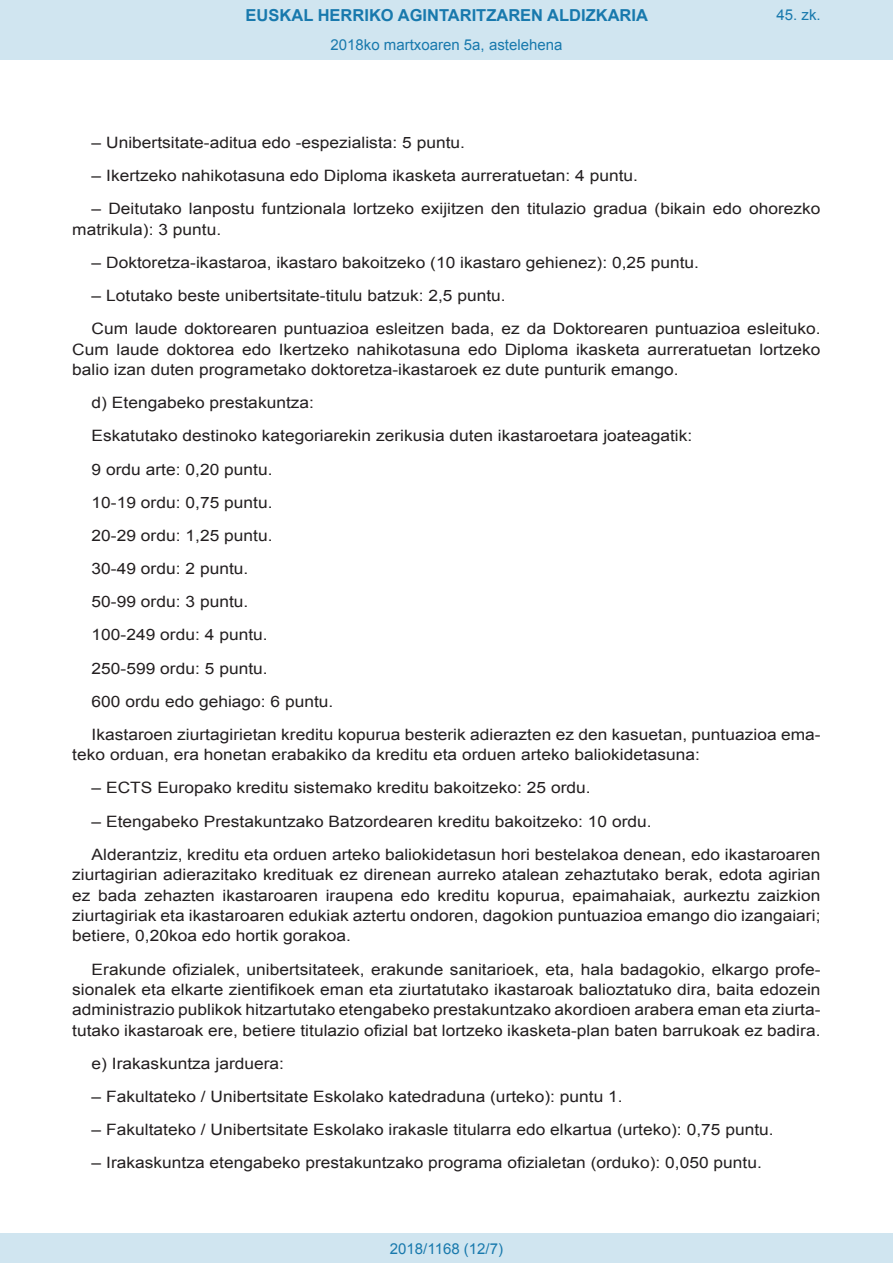
<style>
.page{position:relative;width:893px;height:1263px;background:#fff}
.page>*{position:absolute;margin:0;border:0;box-sizing:border-box;transform-origin:0 0}
.t1{font:700 16.5px "Arial";color:#1879ad}
.BOPVDetalle{font:15.6px/20.4px "Arial";color:#231f20;text-align:justify;scale:1.11 1}
.Paginacion_Centro{font:15px "Arial";color:#1879ad}
</style>
<div class="page">
<div style="left:0;top:0;width:893px;height:60px;background:#d0e5f0"></div>
<div style="left:0;top:1233px;width:893px;height:30px;background:#d0e5f0"></div>
<p class="t1" style="left:246px;top:4px;width:404px">EUSKAL HERRIKO AGINTARITZAREN ALDIZKARIA</p>
<p class="Paginacion_Centro" style="left:331px;top:35px;width:233px">2018ko martxoaren 5a, astelehena</p>
<p class="Paginacion_Centro" style="left:776px;top:5px;width:46px">45. zk.</p>
<p class="BOPVDetalle" style="left:92px;top:133px;width:338px">– Unibertsitate-aditua edo -espezialista: 5 puntu.</p>
<p class="BOPVDetalle" style="left:92px;top:166px;width:494px">– Ikertzeko nahikotasuna edo Diploma ikasketa aurreratuetan: 4 puntu.</p>
<p class="BOPVDetalle" style="left:72px;top:199px;width:676px;text-indent:19px">– Deitutako lanpostu funtzionala lortzeko exijitzen den titulazio gradua (bikain edo ohorezko matrikula): 3 puntu.</p>
<p class="BOPVDetalle" style="left:92px;top:252px;width:549px">– Doktoretza-ikastaroa, ikastaro bakoitzeko (10 ikastaro gehienez): 0,25 puntu.</p>
<p class="BOPVDetalle" style="left:92px;top:286px;width:375px">– Lotutako beste unibertsitate-titulu batzuk: 2,5 puntu.</p>
<p class="BOPVDetalle" style="left:72px;top:319px;width:676px;text-indent:19px">Cum laude doktorearen puntuazioa esleitzen bada, ez da Doktorearen puntuazioa esleituko.<br>Cum laude doktorea edo Ikertzeko nahikotasuna edo Diploma ikasketa aurreratuetan lortzeko balio izan duten programetako doktoretza-ikastaroek ez dute punturik emango.</p>
<p class="BOPVDetalle" style="left:92px;top:393px;width:202px">d) Etengabeko prestakuntza:</p>
<p class="BOPVDetalle" style="left:92px;top:426px;width:543px">Eskatutako destinoko kategoriarekin zerikusia duten ikastaroetara joateagatik:</p>
<p class="BOPVDetalle" style="left:92px;top:459px;width:164px">9 ordu arte: 0,20 puntu.</p>
<p class="BOPVDetalle" style="left:92px;top:492px;width:164px">10-19 ordu: 0,75 puntu.</p>
<p class="BOPVDetalle" style="left:92px;top:525px;width:164px">20-29 ordu: 1,25 puntu.</p>
<p class="BOPVDetalle" style="left:92px;top:558px;width:143px">30-49 ordu: 2 puntu.</p>
<p class="BOPVDetalle" style="left:92px;top:592px;width:143px">50-99 ordu: 3 puntu.</p>
<p class="BOPVDetalle" style="left:92px;top:625px;width:160px">100-249 ordu: 4 puntu.</p>
<p class="BOPVDetalle" style="left:92px;top:658px;width:160px">250-599 ordu: 5 puntu.</p>
<p class="BOPVDetalle" style="left:92px;top:691px;width:219px">600 ordu edo gehiago: 6 puntu.</p>
<p class="BOPVDetalle" style="left:72px;top:724px;width:676px;text-indent:19px">Ikastaroen ziurtagirietan kreditu kopurua besterik adierazten ez den kasuetan, puntuazioa ema&shy;teko orduan, era honetan erabakiko da kreditu eta orduen arteko baliokidetasuna:</p>
<p class="BOPVDetalle" style="left:92px;top:778px;width:451px">– ECTS Europako kreditu sistemako kreditu bakoitzeko: 25 ordu.</p>
<p class="BOPVDetalle" style="left:92px;top:811px;width:506px">– Etengabeko Prestakuntzako Batzordearen kreditu bakoitzeko: 10 ordu.</p>
<p class="BOPVDetalle" style="left:72px;top:844px;width:676px;text-indent:19px">Alderantziz, kreditu eta orduen arteko baliokidetasun hori bestelakoa denean, edo ikastaroaren ziurtagirian adierazitako kredituak ez direnean aurreko atalean zehaztutako berak, edota agirian ez bada zehazten ikastaroaren iraupena edo kreditu kopurua, epaimahaiak, aurkeztu zaizkion ziurtagiriak eta ikastaroaren edukiak aztertu ondoren, dagokion puntuazioa emango dio izangaiari; betiere, 0,20koa edo hortik gorakoa.</p>
<p class="BOPVDetalle" style="left:72px;top:959px;width:676px;text-indent:19px">Erakunde ofizialek, unibertsitateek, erakunde sanitarioek, eta, hala badagokio, elkargo profe&shy;sionalek eta elkarte zientifikoek eman eta ziurtatutako ikastaroak balioztatuko dira, baita edozein administrazio publikok hitzartutako etengabeko prestakuntzako akordioen arabera eman eta ziurta&shy;tutako ikastaroak ere, betiere titulazio ofizial bat lortzeko ikasketa-plan baten barrukoak ez badira.</p>
<p class="BOPVDetalle" style="left:92px;top:1053px;width:175px">e) Irakaskuntza jarduera:</p>
<p class="BOPVDetalle" style="left:92px;top:1086px;width:480px">– Fakultateko / Unibertsitate Eskolako katedraduna (urteko): puntu 1.</p>
<p class="BOPVDetalle" style="left:92px;top:1120px;width:616px">– Fakultateko / Unibertsitate Eskolako irakasle titularra edo elkartua (urteko): 0,75 puntu.</p>
<p class="BOPVDetalle" style="left:92px;top:1153px;width:605px">– Irakaskuntza etengabeko prestakuntzako programa ofizialetan (orduko): 0,050 puntu.</p>
<p class="Paginacion_Centro" style="left:390px;top:1238px;width:115px">2018/1168 (12/7)</p>
</div>
